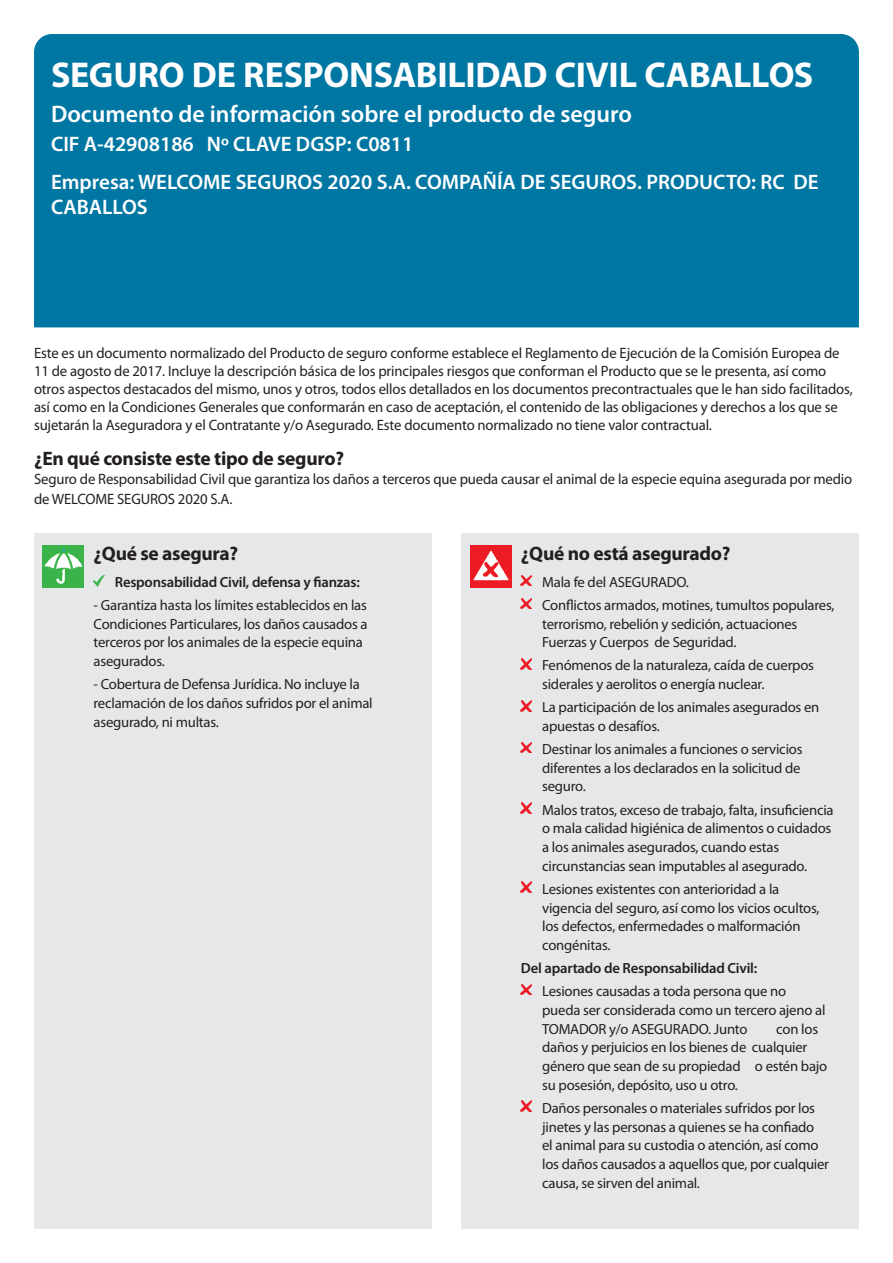
<style>
.page{position:relative;width:893px;height:1263px;background:#fff}
.page>*{position:absolute;margin:0;border:0;box-sizing:border-box;transform-origin:0 0}
.Form_title{font:700 36px "Myriad Pro";letter-spacing:-.01em;color:#fff}
.Form_sub_title{font:600 24px "Myriad Pro";color:#fff}
.Company_Product_head{font:600 21px/25.2px "Myriad Pro";color:#fff}
.Form_sub_title-2{font:600 21px "Myriad Pro";color:#fff}
.Cover_subhead{font:700 19.5px "Myriad Pro";letter-spacing:-.015em;color:#231f20}
.Form_intro{font:700 19.5px "Myriad Pro";letter-spacing:-.015em;color:#231f20}
.Form_intro-2{font:15px/18px "Myriad Pro";letter-spacing:-.01em;color:#231f20}
.Covered_bullets{font:14.7px/18.8px "Myriad Pro";letter-spacing:-.015em;color:#231f20}
.Covered_bullets-2{font:600 14.7px "Myriad Pro";letter-spacing:-.015em;color:#231f20}
</style>
<div class="page">
<div style="left:34px;top:34px;width:825px;height:293px;background:#0076a3"></div>
<div style="left:34px;top:533px;width:398px;height:696px;background:#e6e7e9"></div>
<div style="left:461px;top:533px;width:398px;height:696px;background:#e6e7e9"></div>
<svg style="left:94px;top:575px;width:10px;height:12px"></svg>
<svg style="left:521px;top:575px;width:11px;height:11px"></svg>
<svg style="left:521px;top:598px;width:11px;height:11px"></svg>
<svg style="left:521px;top:658px;width:11px;height:11px"></svg>
<svg style="left:521px;top:700px;width:11px;height:11px"></svg>
<svg style="left:521px;top:742px;width:11px;height:11px"></svg>
<svg style="left:521px;top:802px;width:11px;height:11px"></svg>
<svg style="left:521px;top:882px;width:11px;height:11px"></svg>
<svg style="left:521px;top:984px;width:11px;height:11px"></svg>
<svg style="left:521px;top:1101px;width:11px;height:11px"></svg>
<img style="left:43px;top:545px;width:41px;height:43px">
<img style="left:470px;top:545px;width:41px;height:43px">
<p class="Form_title" style="left:51px;top:51px;width:764px">SEGURO DE RESPONSABILIDAD CIVIL CABALLOS</p>
<p class="Form_sub_title" style="left:51px;top:99px;width:582px">Documento de información sobre el producto de seguro</p>
<p class="Form_sub_title-2" style="left:51px;top:131px;width:364px">CIF A-42908186 Nº CLAVE DGSP: C0811</p>
<p class="Company_Product_head" style="left:51px;top:169px;width:769px">Empresa: WELCOME SEGUROS 2020 S.A. COMPAÑÍA DE SEGUROS. PRODUCTO: RC DE<br>CABALLOS</p>
<p class="Form_intro-2" style="left:34px;top:344px;width:820px">Este es un documento normalizado del Producto de seguro conforme establece el Reglamento de Ejecución de la Comisión Europea de 11 de agosto de 2017. Incluye la descripción básica de los principales riesgos que conforman el Producto que se le presenta, así como otros aspectos destacados del mismo, unos y otros, todos ellos detallados en los documentos precontractuales que le han sido facilitados, así como en la Condiciones Generales que conformarán en caso de aceptación, el contenido de las obligaciones y derechos a los que se sujetarán la Aseguradora y el Contratante y/o Asegurado. Este documento normalizado no tiene valor contractual.</p>
<p class="Form_intro" style="left:34px;top:446px;width:311px">¿En qué consiste este tipo de seguro?</p>
<p class="Form_intro-2" style="left:34px;top:469px;width:820px;line-height:19.5px">Seguro de Responsabilidad Civil que garantiza los daños a terceros que pueda causar el animal de la especie equina asegurada por medio de WELCOME SEGUROS 2020 S.A.</p>
<p class="Cover_subhead" style="left:94px;top:540px;width:146px">¿Qué se asegura?</p>
<p class="Covered_bullets-2" style="left:115px;top:573px;width:247px">Responsabilidad Civil, defensa y fianzas:</p>
<p class="Covered_bullets" style="left:94px;top:595px;width:276px">- Garantiza hasta los límites establecidos en las Condiciones Particulares, los daños causados a terceros por los animales de la especie equina asegurados.</p>
<p class="Covered_bullets" style="left:94px;top:675px;width:281px">- Cobertura de Defensa Jurídica. No incluye la reclamación de los daños sufridos por el animal asegurado, ni multas.</p>
<p class="Cover_subhead" style="left:521px;top:540px;width:211px">¿Qué no está asegurado?</p>
<p class="Covered_bullets" style="left:542px;top:572px;width:148px">Mala fe del ASEGURADO.</p>
<p class="Covered_bullets" style="left:542px;top:595px;width:294px">Conflictos armados, motines, tumultos populares, terrorismo, rebelión y sedición, actuaciones<br>Fuerzas y Cuerpos de Seguridad.</p>
<p class="Covered_bullets" style="left:542px;top:656px;width:273px">Fenómenos de la naturaleza, caída de cuerpos siderales y aerolitos o energía nuclear.</p>
<p class="Covered_bullets" style="left:542px;top:698px;width:279px">La participación de los animales asegurados en apuestas o desafíos.</p>
<p class="Covered_bullets" style="left:542px;top:739px;width:262px">Destinar los animales a funciones o servicios diferentes a los declarados en la solicitud de seguro.</p>
<p class="Covered_bullets" style="left:542px;top:800px;width:293px">Malos tratos, exceso de trabajo, falta, insuficiencia o mala calidad higiénica de alimentos o cuidados a los animales asegurados, cuando estas circunstancias sean imputables al asegurado.</p>
<p class="Covered_bullets" style="left:542px;top:879px;width:279px">Lesiones existentes con anterioridad a la vigencia del seguro, así como los vicios ocultos, los defectos, enfermedades o malformación congénitas.</p>
<p class="Covered_bullets-2" style="left:521px;top:959px;width:238px">Del apartado de Responsabilidad Civil:</p>
<p class="Covered_bullets" style="left:542px;top:981px;width:285px">Lesiones causadas a toda persona que no pueda ser considerada como un tercero ajeno al<br>TOMADOR y/o ASEGURADO. Junto</p>
<p class="Covered_bullets" style="left:542px;top:1019px;width:287px;text-indent:234px">con los daños y perjuicios en los bienes de cualquier género que sean de su propiedad o estén bajo su posesión, depósito, uso u otro.</p>
<p class="Covered_bullets" style="left:542px;top:1098px;width:288px">Daños personales o materiales sufridos por los jinetes y las personas a quienes se ha confiado<br>el animal para su custodia o atención, así como los daños causados a aquellos que, por cualquier causa, se sirven del animal.</p>
</div>
